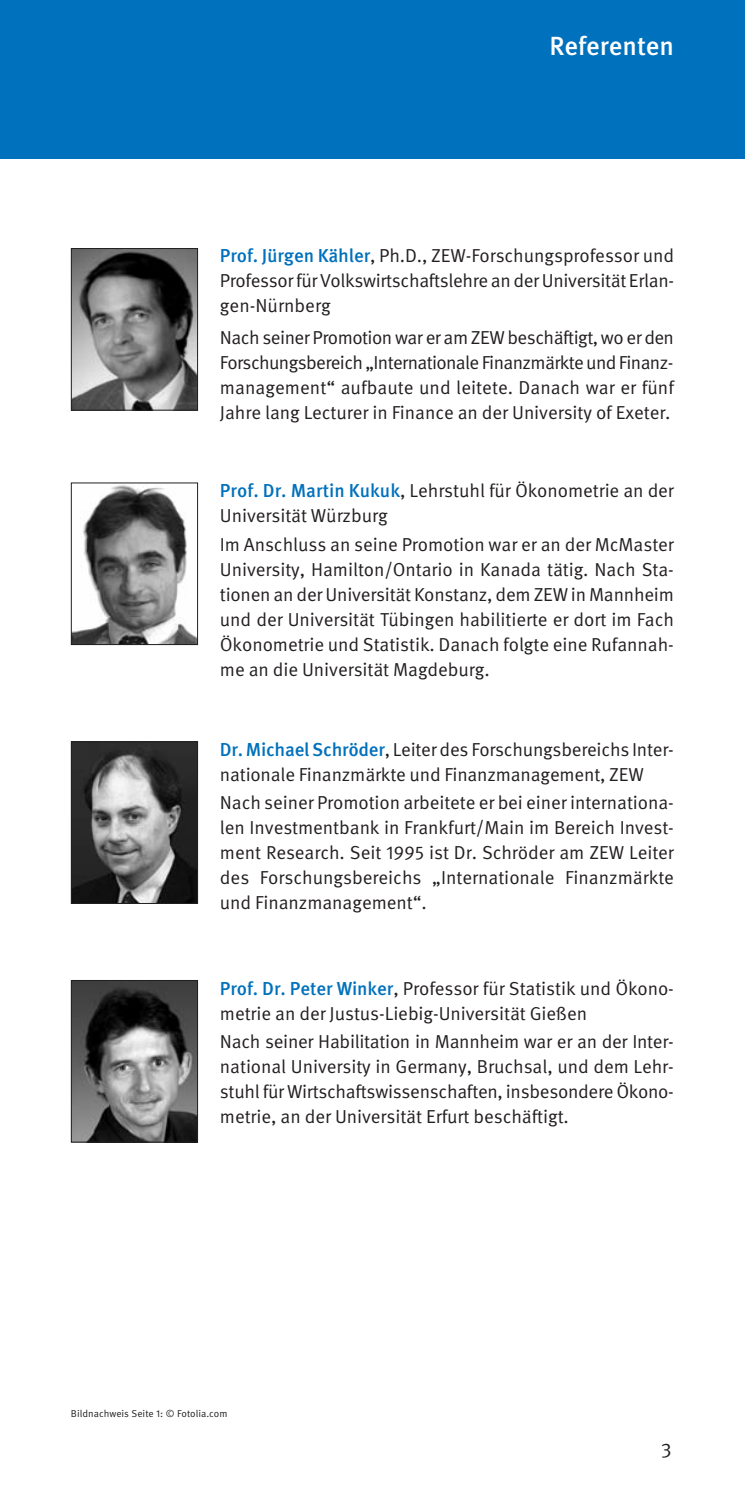
<style>
.page{position:relative;width:745px;height:1489px;background:#fff}
.page>*{position:absolute;margin:0;border:0;box-sizing:border-box;transform-origin:0 0}
.t1{font:500 26.25px "Meta Pro";letter-spacing:-.005em;color:#fff}
.t2{font:20px "Meta Pro";color:#231f20}
.t3{font:18.75px/25px "Meta Pro";letter-spacing:-.005em;color:#231f20}
.t4{font:18.75px/32px "Meta Pro";letter-spacing:-.03em;color:#231f20}
.t5{font:18.75px "Lucida Grande";color:#231f20}
.t6{font:10px "Meta Pro";color:#231f20}
.s1{font-weight:500;color:#0071bc}
.s2{font-family:"Lucida Grande"}
</style>
<div class="page">
<div style="left:0;top:0;width:744px;height:158px;background:#0071bc"></div>
<img style="left:73px;top:250px;width:123px;height:158px">
<div style="left:71px;top:248px;width:127px;height:162px;border:1px solid #231f20"></div>
<img style="left:73px;top:485px;width:123px;height:158px">
<div style="left:71px;top:482px;width:127px;height:163px;border:1px solid #231f20"></div>
<img style="left:73px;top:743px;width:123px;height:158px">
<div style="left:71px;top:741px;width:127px;height:162px;border:1px solid #231f20"></div>
<img style="left:73px;top:982px;width:123px;height:158px">
<div style="left:71px;top:980px;width:127px;height:162px;border:1px solid #231f20"></div>
<h1 class="t1" style="left:549px;top:36px;width:126px">Referenten</h1>
<p class="t3" style="left:220px;top:245px;width:455px"><span class="s1">Prof. Jürgen Kähler</span>, Ph.D., ZEW-Forschungsprofessor und<br>Professor fur Volkswirtschaftslehre an der Universität Erlan -</p>
<p class="t5" style="left:312px;top:270px;width:10px">̈</p>
<p class="t4" style="left:220px;top:291px;width:455px">gen-Nu<span class="s2">̈</span>rnberg<br>Nach seiner Promotion war er am ZEW beschäftigt, wo er den</p>
<p class="t3" style="left:220px;top:352px;width:455px;text-align:justify">Forschungsbereich „Internationale Finanzmärkte und Finanz&shy;management“ aufbaute und leitete. Danach war er fu<span class="s2">̈</span>nf Jahre lang Lecturer in Finance an der University of Exeter.</p>
<p class="t3" style="left:220px;top:479px;width:455px"><span class="s1">Prof. Dr. Martin Kukuk</span>, Lehrstuhl fur Ökonometrie an der</p>
<p class="t5" style="left:504px;top:480px;width:10px">̈</p>
<p class="t3" style="left:220px;top:504px;width:169px">Universität Wurzburg</p>
<p class="t5" style="left:336px;top:505px;width:10px">̈</p>
<p class="t3" style="left:220px;top:533px;width:455px;text-align:justify">Im Anschluss an seine Promotion war er an der McMaster University, Hamilton/Ontario in Kanada tätig. Nach Sta&shy;tionen an der Universität Konstanz, dem ZEW in Mannheim und der Universität Tubingen habilitierte er dort im Fach</p>
<p class="t5" style="left:399px;top:608px;width:10px">̈</p>
<p class="t3" style="left:220px;top:633px;width:455px">Ökonometrie und Statistik. Danach folgte eine Rufannah&shy;me an die Universität Magdeburg.</p>
<p class="t3" style="left:220px;top:738px;width:455px"><span class="s1">Dr. Michael Schröder</span>, Leiter des Forschungsbereichs Inter&shy;nationale Finanzmärkte und Finanzmanagement, ZEW</p>
<p class="t3" style="left:220px;top:791px;width:455px;text-align:justify">Nach seiner Promotion arbeitete er bei einer internationa&shy;len Investmentbank in Frankfurt/Main im Bereich Invest&shy;ment Research. Seit 1995 ist Dr. Schröder am ZEW Leiter des Forschungsbereichs „Internationale Finanzmärkte und Finanzmanagement“.</p>
<p class="t3" style="left:220px;top:977px;width:455px"><span class="s1">Prof. Dr. Peter Winker</span>, Professor fur Statistik und Ökono-</p>
<p class="t5" style="left:498px;top:977px;width:10px">̈</p>
<p class="t3" style="left:220px;top:1000px;width:455px;line-height:28.5px">metrie an der Justus-Liebig-Universität Gießen<br>Nach seiner Habilitation in Mannheim war er an der Inter-</p>
<p class="t3" style="left:220px;top:1055px;width:455px">national University in Germany, Bruchsal, und dem Lehr&shy;stuhl fur Wirtschaftswissenschaften, insbesondere Ökono -</p>
<p class="t5" style="left:278px;top:1080px;width:10px">̈</p>
<p class="t3" style="left:220px;top:1105px;width:350px">metrie, an der Universität Erfurt beschäftigt.</p>
<p class="t6" style="left:71px;top:1409px;width:158px">Bildnachweis Seite 1: © Fotolia.com</p>
<p class="t2" style="left:660px;top:1442px;width:12px">3</p>
</div>
